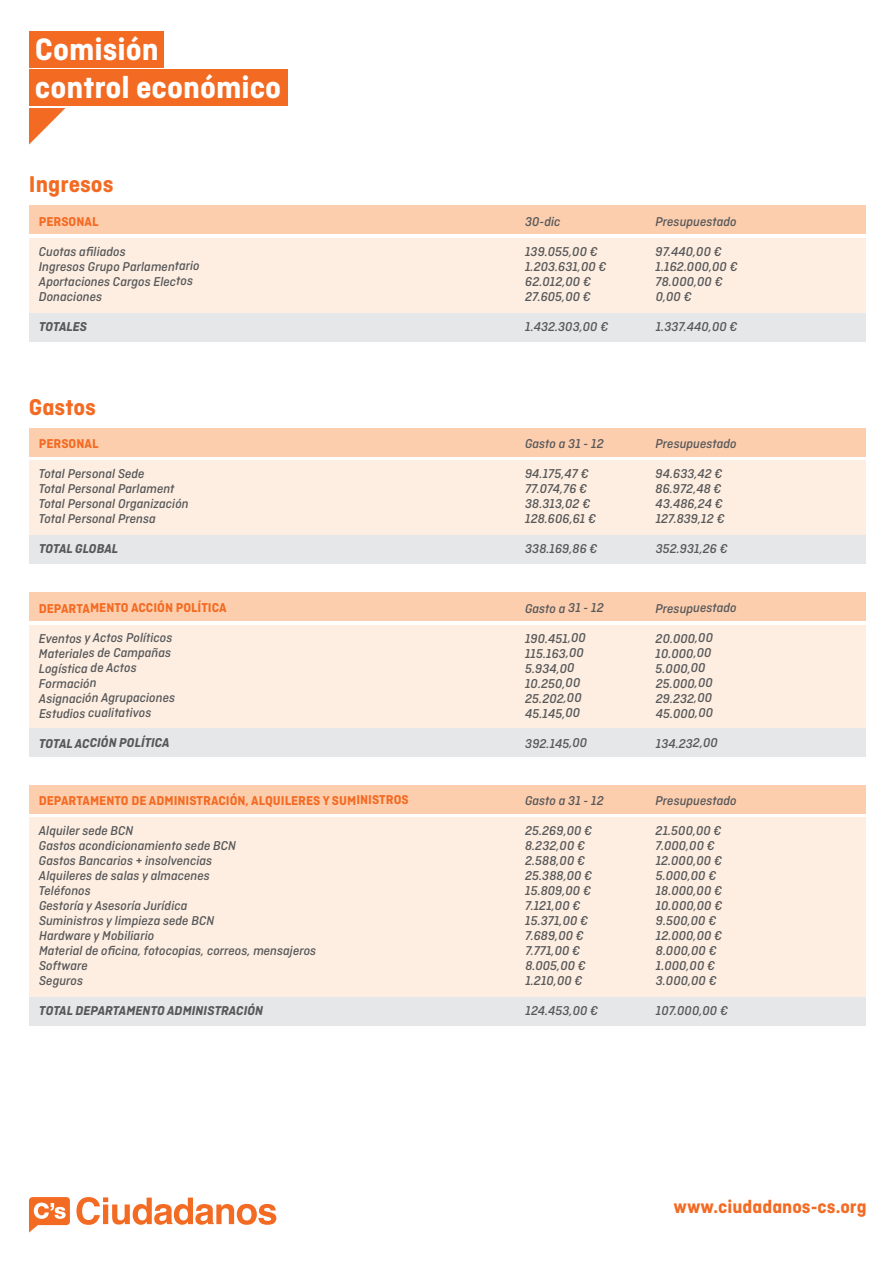
<style>
.page{position:relative;width:893px;height:1263px;background:#fff}
.page>*{position:absolute;margin:0;border:0;box-sizing:border-box;transform-origin:0 0}
.t1{font:700 32.7px/38.2px "Ciutadella";color:#fff}
.t2{font:700 24px "Ciutadella";color:#f36b23}
.t3{font:700 19.5px "Ciutadella";color:#f36b23}
.t4{font:italic 500 13.5px/15px "Ciutadella";color:#57585a}
.t5{font:700 13.5px "Ciutadella";color:#f36b23}
.t6{font:italic 700 13.5px "Ciutadella";color:#57585a}
</style>
<div class="page">
<svg style="left:76px;top:1197px;width:200px;height:28px"></svg>
<svg style="left:29px;top:1197px;width:41px;height:35px"></svg>
<div style="left:29px;top:31px;width:135px;height:36px;background:#f36b23"></div>
<div style="left:29px;top:69px;width:259px;height:37px;background:#f36b23"></div>
<svg style="left:29px;top:108px;width:36px;height:37px"></svg>
<div style="left:29px;top:461px;width:837px;height:103px;background:#feeee1"></div>
<div style="left:29px;top:428px;width:837px;height:28px;background:#fcceae"></div>
<div style="left:29px;top:536px;width:837px;height:28px;background:#e6e7e9"></div>
<div style="left:29px;top:238px;width:837px;height:104px;background:#feeee1"></div>
<div style="left:29px;top:206px;width:837px;height:28px;background:#fcceae"></div>
<div style="left:29px;top:313px;width:837px;height:29px;background:#e6e7e9"></div>
<div style="left:29px;top:625px;width:837px;height:103px;background:#feeee1"></div>
<div style="left:29px;top:593px;width:837px;height:28px;background:#fcceae"></div>
<div style="left:29px;top:728px;width:837px;height:29px;background:#e6e7e9"></div>
<div style="left:29px;top:818px;width:837px;height:207px;background:#feeee1"></div>
<div style="left:29px;top:785px;width:837px;height:28px;background:#fcceae"></div>
<div style="left:29px;top:997px;width:837px;height:28px;background:#e6e7e9"></div>
<h1 class="t1" style="left:35px;top:30px;width:248px">Comisión<br>control económico</h1>
<h2 class="t2" style="left:29px;top:170px;width:86px">Ingresos</h2>
<p class="t5" style="left:39px;top:213px;width:61px">PERSONAL</p>
<p class="t4" style="left:39px;top:244px;width:163px">Cuotas afiliados<br>Ingresos Grupo Parlamentario<br>Aportaciones Cargos Electos<br>Donaciones</p>
<p class="t6" style="left:39px;top:318px;width:50px">TOTALES</p>
<h2 class="t2" style="left:29px;top:393px;width:69px">Gastos</h2>
<p class="t5" style="left:39px;top:436px;width:61px">PERSONAL</p>
<p class="t4" style="left:39px;top:466px;width:151px">Total Personal Sede<br>Total Personal Parlament<br>Total Personal Organización<br>Total Personal Prensa</p>
<p class="t6" style="left:39px;top:541px;width:81px">TOTAL GLOBAL</p>
<p class="t5" style="left:39px;top:600px;width:189px">DEPARTAMENTO ACCIÓN POLÍTICA</p>
<p class="t4" style="left:39px;top:630px;width:138px">Eventos y Actos Políticos<br>Materiales de Campañas<br>Logística de Actos<br>Formación<br>Asignación Agrupaciones<br>Estudios cualitativos</p>
<p class="t6" style="left:39px;top:735px;width:132px">TOTAL ACCIÓN POLÍTICA</p>
<p class="t5" style="left:39px;top:792px;width:371px">DEPARTAMENTO DE ADMINISTRACIÓN, ALQUILERES Y SUMINISTROS</p>
<p class="t4" style="left:39px;top:823px;width:279px">Alquiler sede BCN<br>Gastos acondicionamiento sede BCN<br>Gastos Bancarios + insolvencias<br>Alquileres de salas y almacenes<br>Teléfonos<br>Gestoría y Asesoría Jurídica<br>Suministros y limpieza sede BCN<br>Hardware y Mobiliario<br>Material de oficina, fotocopias, correos, mensajeros<br>Software<br>Seguros</p>
<p class="t6" style="left:39px;top:1003px;width:226px">TOTAL DEPARTAMENTO ADMINISTRACIÓN</p>
<p class="t4" style="left:525px;top:214px;width:37px">30-dic</p>
<p class="t4" style="left:525px;top:244px;width:83px">139.055,00 €<br>1.203.631,00 €<br>62.012,00 €<br>27.605,00 €</p>
<p class="t4" style="left:525px;top:319px;width:85px">1.432.303,00 €</p>
<p class="t4" style="left:525px;top:436px;width:80px">Gasto a 31 - 12</p>
<p class="t4" style="left:525px;top:466px;width:73px">94.175,47 €<br>77.074,76 €<br>38.313,02 €<br>128.606,61 €</p>
<p class="t4" style="left:525px;top:541px;width:74px">338.169,86 €</p>
<p class="t4" style="left:525px;top:600px;width:80px">Gasto a 31 - 12</p>
<p class="t4" style="left:525px;top:630px;width:62px">190.451,00<br>115.163,00<br>5.934,00<br>10.250,00<br>25.202,00<br>45.145,00</p>
<p class="t4" style="left:525px;top:735px;width:64px">392.145,00</p>
<p class="t4" style="left:525px;top:793px;width:80px">Gasto a 31 - 12</p>
<p class="t4" style="left:525px;top:823px;width:69px">25.269,00 €<br>8.232,00 €<br>2.588,00 €<br>25.388,00 €<br>15.809,00 €<br>7.121,00 €<br>15.371,00 €<br>7.689,00 €<br>7.771,00 €<br>8.005,00 €<br>1.210,00 €</p>
<p class="t4" style="left:525px;top:1003px;width:74px">124.453,00 €</p>
<p class="t4" style="left:655px;top:214px;width:83px">Presupuestado</p>
<p class="t4" style="left:656px;top:244px;width:84px">97.440,00 €<br>1.162.000,00 €<br>78.000,00 €<br>0,00 €</p>
<p class="t4" style="left:656px;top:319px;width:83px">1.337.440,00 €</p>
<p class="t4" style="left:655px;top:436px;width:83px">Presupuestado</p>
<p class="t4" style="left:656px;top:466px;width:71px">94.633,42 €<br>86.972,48 €<br>43.486,24 €<br>127.839,12 €</p>
<p class="t4" style="left:656px;top:541px;width:74px">352.931,26 €</p>
<p class="t4" style="left:655px;top:600px;width:83px">Presupuestado</p>
<p class="t4" style="left:656px;top:630px;width:59px">20.000,00<br>10.000,00<br>5.000,00<br>25.000,00<br>29.232,00<br>45.000,00</p>
<p class="t4" style="left:656px;top:735px;width:64px">134.232,00</p>
<p class="t4" style="left:655px;top:793px;width:83px">Presupuestado</p>
<p class="t4" style="left:656px;top:823px;width:68px">21.500,00 €<br>7.000,00 €<br>12.000,00 €<br>5.000,00 €<br>18.000,00 €<br>10.000,00 €<br>9.500,00 €<br>12.000,00 €<br>8.000,00 €<br>1.000,00 €<br>3.000,00 €</p>
<p class="t4" style="left:656px;top:1003px;width:73px">107.000,00 €</p>
<h3 class="t3" style="left:673px;top:1196px;width:195px">www.ciudadanos-cs.org</h3>
</div>
